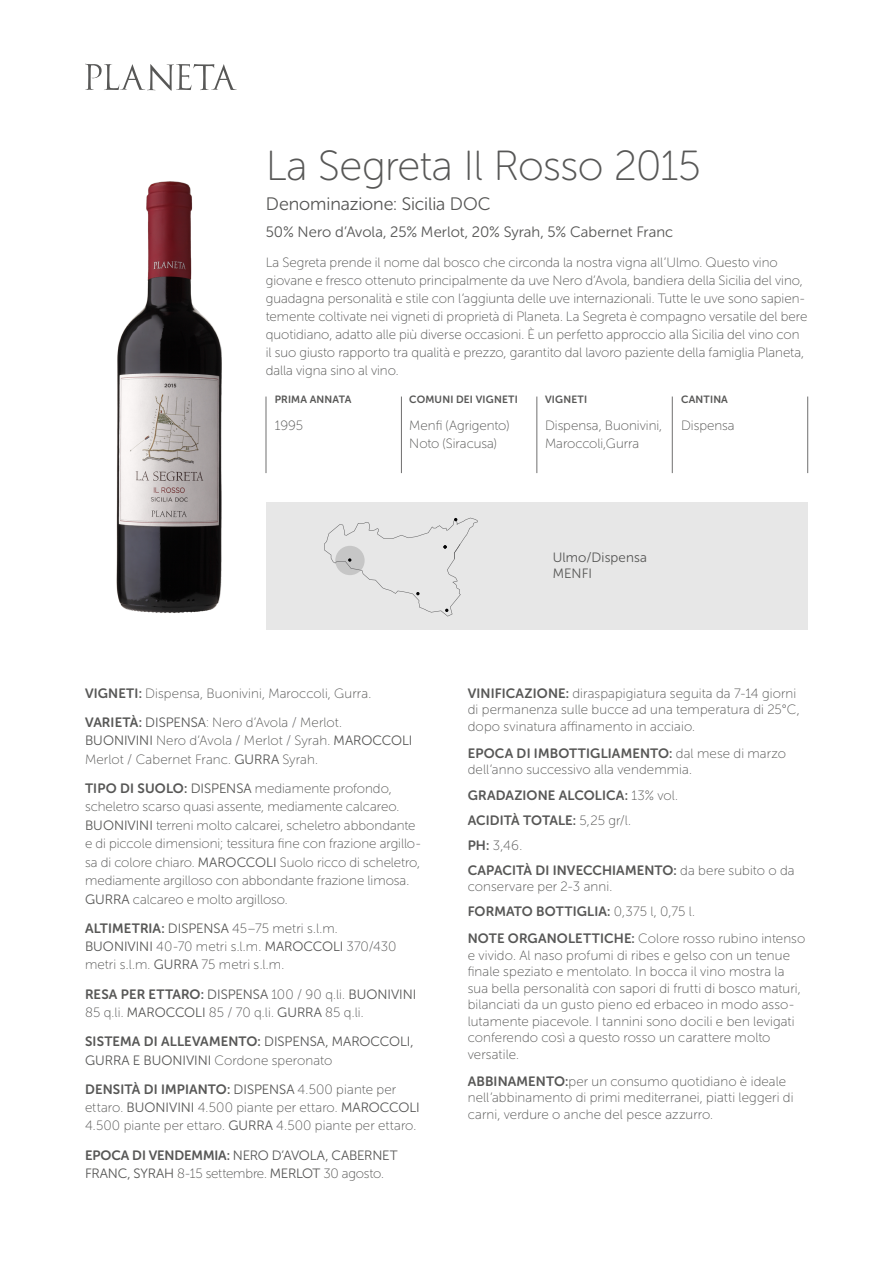
<style>
.page{position:relative;width:893px;height:1263px;background:#fff}
.page>*{position:absolute;margin:0;border:0;box-sizing:border-box;transform-origin:0 0}
.t1{font:42px "Museo Sans Rounded 100";letter-spacing:-.015em;color:#575756}
.t2{font:18px "Museo Sans Rounded 300";letter-spacing:-.005em;color:#575756}
.t3{font:15px "Museo Sans Rounded 300";letter-spacing:.005em;color:#575756}
.t4{font:13.5px/16.5px "Museo Sans Rounded 100";color:#575756}
.t5{font:13.5px/25px "Museo Sans Rounded 700";letter-spacing:.01em;color:#575756}
.t6{font:13.5px/16.2px "Museo Sans Rounded 300";color:#575756}
.t7{font:10.5px "Museo Sans Rounded 700";letter-spacing:.02em;color:#575756}
.s1{font-family:"Museo Sans Rounded 700"}
.s2{font-family:"Museo Sans Rounded 300"}
.s3{font-family:"Museo Sans Rounded 100"}
</style>
<div class="page">
<img style="left:116px;top:181px;width:106px;height:432px">
<hr style="left:401px;top:396px;width:1px;height:77px;background:#706f6f">
<hr style="left:266px;top:396px;width:1px;height:77px;background:#706f6f">
<hr style="left:537px;top:396px;width:1px;height:77px;background:#706f6f">
<hr style="left:672px;top:396px;width:1px;height:77px;background:#706f6f">
<hr style="left:807px;top:396px;width:1px;height:77px;background:#706f6f">
<svg style="left:85px;top:64px;width:152px;height:27px"></svg>
<div style="left:266px;top:502px;width:542px;height:128px;background:#e7e7e7"></div>
<svg style="left:324px;top:518px;width:154px;height:98px"></svg>
<h1 class="t1" style="left:266px;top:144px;width:437px">La Segreta Il Rosso 2015</h1>
<h2 class="t2" style="left:266px;top:195px;width:226px">Denominazione: Sicilia DOC</h2>
<p class="t3" style="left:266px;top:224px;width:409px">50% Nero d’Avola, 25% Merlot, 20% Syrah, 5% Cabernet Franc</p>
<p class="t4" style="left:266px;top:253px;width:543px;line-height:18px">La Segreta prende il nome dal bosco che circonda la nostra vigna all’Ulmo. Questo vino giovane e fresco ottenuto principalmente da uve Nero d’Avola, bandiera della Sicilia del vino, guadagna personalità e stile con l’aggiunta delle uve internazionali. Tutte le uve sono sapien&shy;temente coltivate nei vigneti di proprietà di Planeta. La Segreta è compagno versatile del bere quotidiano, adatto alle più diverse occasioni. È un perfetto approccio alla Sicilia del vino con il suo giusto rapporto tra qualità e prezzo, garantito dal lavoro paziente della famiglia Planeta, dalla vigna sino al vino.</p>
<p class="t7" style="left:275px;top:394px;width:78px">PRIMA ANNATA</p>
<p class="t4" style="left:275px;top:417px;width:30px">1995</p>
<p class="t7" style="left:409px;top:394px;width:110px">COMUNI DEI VIGNETI</p>
<p class="t4" style="left:409px;top:416px;width:102px;line-height:18px">Menfi (Agrigento)<br>Noto (Siracusa)</p>
<p class="t7" style="left:545px;top:394px;width:44px">VIGNETI</p>
<p class="t4" style="left:545px;top:416px;width:119px;line-height:18px">Dispensa, Buonivini,<br>Maroccoli,Gurra</p>
<p class="t7" style="left:681px;top:394px;width:48px">CANTINA</p>
<p class="t4" style="left:681px;top:417px;width:55px">Dispensa</p>
<p class="t4" style="left:85px;top:679px;width:288px;line-height:29.1px"><span class="s1">VIGNETI:</span> Dispensa, Buonivini, Maroccoli, Gurra.<br><span class="s1">VARIETÀ:</span> <span class="s2">DISPENSA</span>: Nero d’Avola / Merlot.</p>
<p class="t4" style="left:85px;top:732px;width:329px;line-height:18.5px"><span class="s2">BUONIVINI</span> Nero d’Avola / Merlot / Syrah. <span class="s2">MAROCCOLI<br></span>Merlot / Cabernet Franc. <span class="s2">GURRA</span> Syrah.</p>
<p class="t4" style="left:85px;top:779px;width:338px;line-height:18.5px"><span class="s1">TIPO DI SUOLO:</span> <span class="s2">DISPENSA</span> mediamente profondo, scheletro scarso quasi assente, mediamente calcareo.<br><span class="s2">BUONIVINI</span> terreni molto calcarei, scheletro abbondante e di piccole dimensioni; tessitura fine con frazione argillo&shy;sa di colore chiaro. <span class="s2">MAROCCOLI</span> Suolo ricco di scheletro, mediamente argilloso con abbondante frazione limosa.<br><span class="s2">GURRA</span> calcareo e molto argilloso.</p>
<p class="t4" style="left:85px;top:919px;width:313px;line-height:18.5px"><span class="s1">ALTIMETRIA:</span> <span class="s2">DISPENSA</span> 45–75 metri s.l.m.<br><span class="s2">BUONIVINI</span> 40-70 metri s.l.m. <span class="s2">MAROCCOLI</span> 370/430 metri s.l.m. <span class="s2">GURRA</span> 75 metri s.l.m.</p>
<p class="t6" style="left:85px;top:986px;width:333px"><span class="s1">RESA PER ETTARO:</span> DISPENSA <span class="s3">100 / 90 q.li.</span> BUONIVINI</p>
<p class="t4" style="left:85px;top:1004px;width:280px">85 q.li. <span class="s2">MAROCCOLI</span> 85 / 70 q.li. <span class="s2">GURRA</span> 85 q.li.</p>
<p class="t5" style="left:85px;top:1029px;width:330px">SISTEMA DI ALLEVAMENTO: <span class="s2">DISPENSA, MAROCCOLI,</span></p>
<p class="t4" style="left:85px;top:1052px;width:249px"><span class="s2">GURRA E BUONIVINI</span> Cordone speronato</p>
<p class="t5" style="left:85px;top:1076px;width:313px">DENSITÀ DI IMPIANTO: <span class="s2">DISPENSA</span> <span class="s3">4.500 piante per</span></p>
<p class="t4" style="left:85px;top:1098px;width:336px;line-height:18.5px">ettaro. <span class="s2">BUONIVINI</span> 4.500 piante per ettaro. <span class="s2">MAROCCOLI<br></span>4.500 piante per ettaro. <span class="s2">GURRA</span> 4.500 piante per ettaro.</p>
<p class="t6" style="left:85px;top:1147px;width:314px"><span class="s1">EPOCA DI VENDEMMIA:</span> NERO D’AVOLA, CABERNET</p>
<p class="t4" style="left:85px;top:1165px;width:300px"><span class="s2">FRANC, SYRAH</span> 8-15 settembre. <span class="s2">MERLOT</span> 30 agosto.</p>
<p class="t6" style="left:553px;top:549px;width:96px">Ulmo/Dispensa<br>MENFI</p>
<p class="t4" style="left:468px;top:685px;width:334px"><span class="s1">VINIFICAZIONE:</span> diraspapigiatura seguita da 7-14 giorni di permanenza sulle bucce ad una temperatura di 25°C, dopo svinatura affinamento in acciaio.</p>
<p class="t5" style="left:468px;top:741px;width:320px">EPOCA DI IMBOTTIGLIAMENTO: <span class="s3">dal mese di marzo</span></p>
<p class="t4" style="left:468px;top:762px;width:226px">dell’anno successivo alla vendemmia.</p>
<p class="t5" style="left:468px;top:782px;width:212px">GRADAZIONE ALCOLICA: <span class="s3">13% vol.<br></span>ACIDITÀ TOTALE: <span class="s3">5,25 gr/l.</span></p>
<p class="t4" style="left:468px;top:837px;width:56px"><span class="s1">PH:</span> 3,46.</p>
<p class="t5" style="left:468px;top:857px;width:328px">CAPACITÀ DI INVECCHIAMENTO: <span class="s3">da bere subito o da</span></p>
<p class="t4" style="left:468px;top:878px;width:146px">conservare per 2-3 anni.</p>
<p class="t5" style="left:468px;top:899px;width:229px">FORMATO BOTTIGLIA: <span class="s3">0,375 l, 0,75 l.</span></p>
<p class="t4" style="left:468px;top:930px;width:339px"><span class="s1">NOTE ORGANOLETTICHE:</span> Colore rosso rubino intenso e vivido. Al naso profumi di ribes e gelso con un tenue finale speziato e mentolato. In bocca il vino mostra la sua bella personalità con sapori di frutti di bosco maturi, bilanciati da un gusto pieno ed erbaceo in modo asso&shy;lutamente piacevole. I tannini sono docili e ben levigati conferendo così a questo rosso un carattere molto versatile.</p>
<p class="t4" style="left:468px;top:1073px;width:327px"><span class="s1">ABBINAMENTO:</span>per un consumo quotidiano è ideale nell’abbinamento di primi mediterranei, piatti leggeri di carni, verdure o anche del pesce azzurro.</p>
</div>
